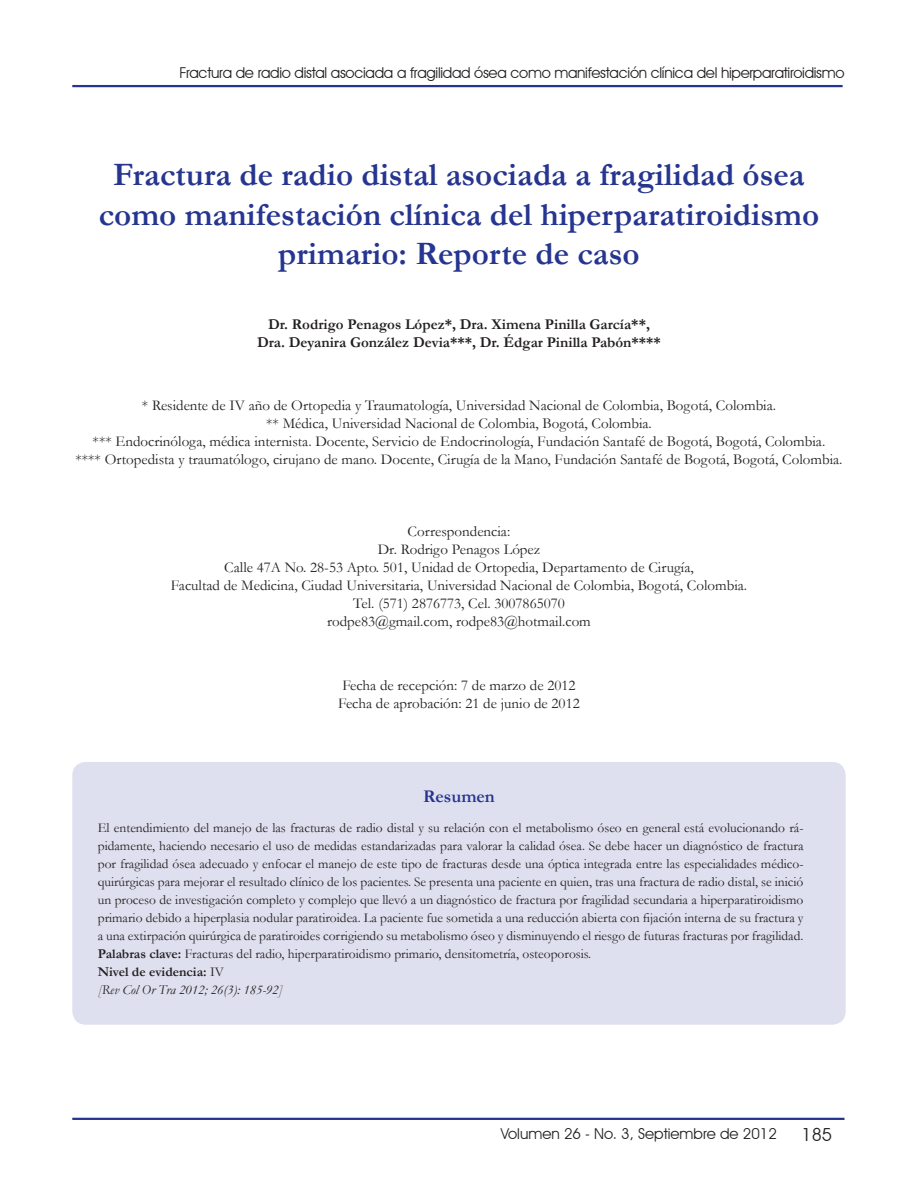
<style>
.page{position:relative;width:918px;height:1188px;background:#fff}
.page>*{position:absolute;margin:0;border:0;box-sizing:border-box;transform-origin:0 0}
.TITULO_ARTICULO{font:700 33px/39.6px "Garamond";color:#26358f;text-align:center}
.TITULO_ABSTRACT{font:700 18px "Garamond";color:#26358f}
.t1{font:18px "Avant Garde IT Cby BT";color:#231f20}
.AUTOR{font:15px "Garamond";color:#231f20}
.AUTOR-2{font:700 15px "Garamond";color:#231f20}
.t2{font:15px "Avant Garde IT Cby BT";letter-spacing:-.02em;color:#231f20}
.t3{font:15px "Avant Garde IT Cby BT";color:#231f20}
.ABSTRACT{font:13.5px/18px "Garamond";color:#231f20;text-align:justify}
.ABSTRACT-2{font:italic 13.5px "Garamond";color:#231f20}
.ABSTRACT-3{font:700 13.5px "Garamond";color:#231f20}
.s1{font-weight:700}
.s2{font-weight:400}
</style>
<div class="page">
<hr style="left:72px;top:1118px;width:773px;height:2px;background:#26358f">
<hr style="left:72px;top:85px;width:771px;height:2px;background:#26358f">
<div style="left:72px;top:762px;width:774px;height:263px;background:#dfe0ef;border-radius:14px"></div>
<p class="t2" style="left:179px;top:64px;width:667px">Fractura de radio distal asociada a fragilidad ósea como manifestación clínica del hiperparatiroidismo</p>
<p class="TITULO_ARTICULO" style="left:99px;top:155px;width:722px">Fractura de radio distal asociada a fragilidad ósea como manifestación clínica del hiperparatiroidismo primario: Reporte de caso</p>
<p class="AUTOR-2" style="left:268px;top:314px;width:383px">Dr. Rodrigo Penagos López*, Dra. Ximena Pinilla García**,</p>
<p class="AUTOR-2" style="left:257px;top:332px;width:405px">Dra. Deyanira González Devia***, Dr. Édgar Pinilla Pabón****</p>
<p class="AUTOR" style="left:142px;top:395px;width:636px">* Residente de IV año de Ortopedia y Traumatología, Universidad Nacional de Colombia, Bogotá, Colombia.</p>
<p class="AUTOR" style="left:266px;top:413px;width:387px">** Médica, Universidad Nacional de Colombia, Bogotá, Colombia.</p>
<p class="AUTOR" style="left:93px;top:431px;width:734px">*** Endocrinóloga, médica internista. Docente, Servicio de Endocrinología, Fundación Santafé de Bogotá, Bogotá, Colombia.</p>
<p class="AUTOR" style="left:75px;top:449px;width:769px">**** Ortopedista y traumatólogo, cirujano de mano. Docente, Cirugía de la Mano, Fundación Santafé de Bogotá, Bogotá, Colombia.</p>
<p class="AUTOR" style="left:408px;top:521px;width:104px">Correspondencia:</p>
<p class="AUTOR" style="left:378px;top:539px;width:164px">Dr. Rodrigo Penagos López</p>
<p class="AUTOR" style="left:224px;top:557px;width:471px">Calle 47A No. 28-53 Apto. 501, Unidad de Ortopedia, Departamento de Cirugía,</p>
<p class="AUTOR" style="left:171px;top:575px;width:578px">Facultad de Medicina, Ciudad Universitaria, Universidad Nacional de Colombia, Bogotá, Colombia.</p>
<p class="AUTOR" style="left:353px;top:593px;width:213px">Tel. (571) 2876773, Cel. 3007865070</p>
<p class="AUTOR" style="left:327px;top:611px;width:265px">rodpe83@gmail.com, rodpe83@hotmail.com</p>
<p class="AUTOR" style="left:342px;top:676px;width:235px">Fecha de recepción: 7 de marzo de 2012</p>
<p class="AUTOR" style="left:338px;top:694px;width:243px">Fecha de aprobación: 21 de junio de 2012</p>
<p class="TITULO_ABSTRACT" style="left:423px;top:784px;width:73px">Resumen</p>
<p class="ABSTRACT" style="left:98px;top:818px;width:707px">El entendimiento del manejo de las fracturas de radio distal y su relación con el metabolismo óseo en general está evolucionando rá&shy;pidamente, haciendo necesario el uso de medidas estandarizadas para valorar la calidad ósea. Se debe hacer un diagnóstico de fractura por fragilidad ósea adecuado y enfocar el manejo de este tipo de fracturas desde una óptica integrada entre las especialidades médico&shy;quirúrgicas para mejorar el resultado clínico de los pacientes. Se presenta una paciente en quien, tras una fractura de radio distal, se inició un proceso de investigación completo y complejo que llevó a un diagnóstico de fractura por fragilidad secundaria a hiperparatiroidismo primario debido a hiperplasia nodular paratiroidea. La paciente fue sometida a una reducción abierta con fijación interna de su fractura y a una extirpación quirúrgica de paratiroides corrigiendo su metabolismo óseo y disminuyendo el riesgo de futuras fracturas por fragilidad.</p>
<p class="ABSTRACT" style="left:98px;top:944px;width:495px"><span class="s1">Palabras clave:</span> Fracturas del radio, hiperparatiroidismo primario, densitometría, osteoporosis.</p>
<p class="ABSTRACT-3" style="left:98px;top:962px;width:128px">Nivel de evidencia: <span class="s2">IV</span></p>
<p class="ABSTRACT-2" style="left:98px;top:980px;width:186px">[Rev Col Or Tra 2012; 26(3): 185-92]</p>
<p class="t3" style="left:501px;top:1125px;width:278px">Volumen 26 - No. 3, Septiembre de 2012</p>
<p class="t1" style="left:802px;top:1124px;width:32px">185</p>
</div>
